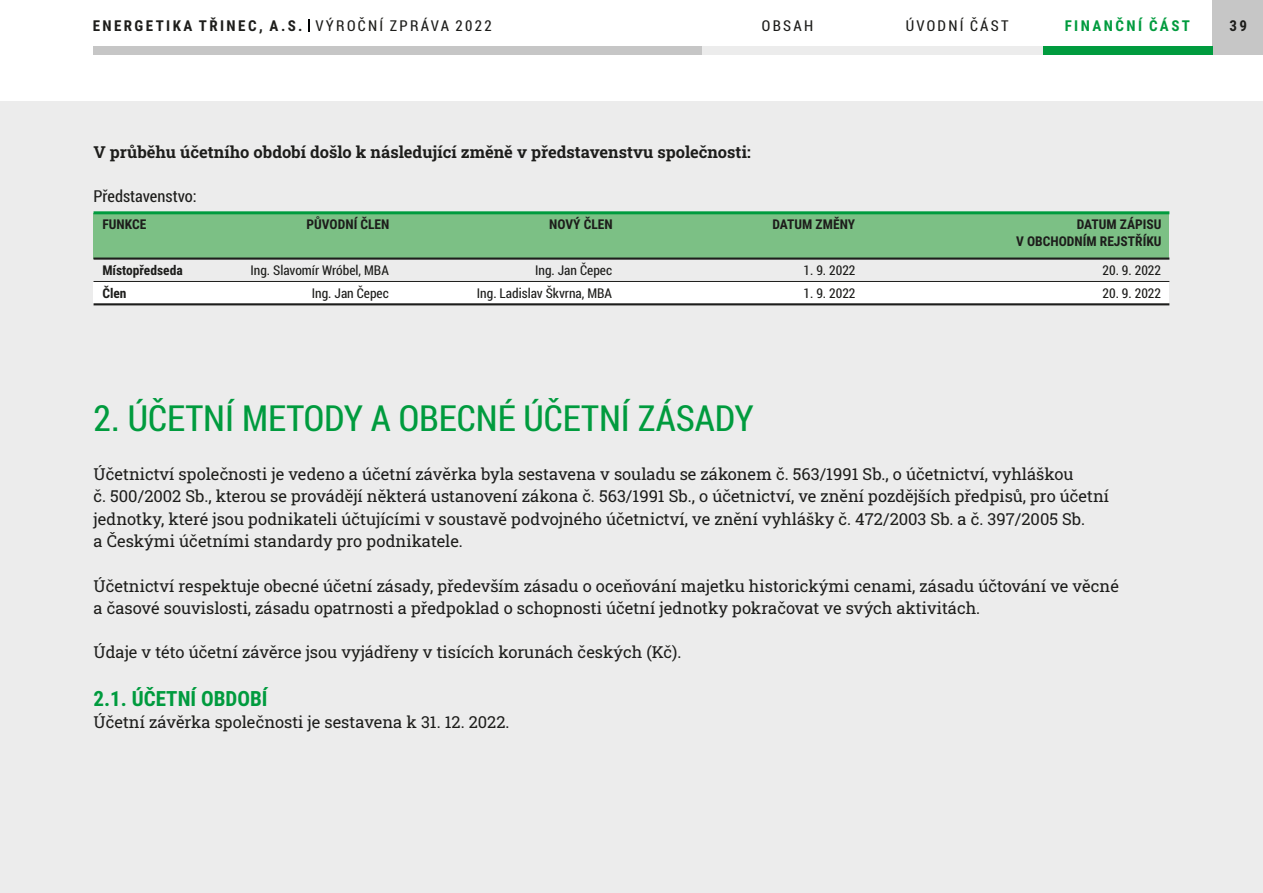
<style>
.page{position:relative;width:1263px;height:893px;background:#fff}
.page>*{position:absolute;margin:0;border:0;box-sizing:border-box;transform-origin:0 0}
.t1{font:36px "Roboto Condensed";color:#009b3e}
.t2{font:700 21px "Roboto Condensed";color:#009b3e}
.t3{font:16.5px/22.4px "Roboto Slab";color:#1d1d1b}
.t4{font:700 16.5px "Roboto Slab";color:#1d1d1b}
.t5{font:16.5px "Roboto Condensed";color:#1d1d1b}
.t6{font:700 15px "Roboto Condensed";letter-spacing:.16em;color:#1d1d1b}
.t7{font:15px "Roboto Condensed";letter-spacing:.15em;color:#1d1d1b}
.t8{font:700 15px "Roboto Condensed";letter-spacing:.16em;color:#009b3e}
.t9{font:13.5px/23px "Roboto Condensed";color:#1d1d1b;text-align:right}
.t10{font:700 13.5px/16.2px "Roboto Condensed";color:#1d1d1b;text-align:right}
.s1{font-weight:400}
</style>
<div class="page">
<div style="left:1212px;top:0;width:51px;height:55px;background:#c6c6c6"></div>
<div style="left:1042px;top:47px;width:170px;height:8px;background:#009b3e"></div>
<div style="left:872px;top:47px;width:170px;height:8px;background:#ececec"></div>
<div style="left:702px;top:47px;width:170px;height:8px;background:#ececec"></div>
<div style="left:94px;top:47px;width:608px;height:8px;background:#c6c6c6"></div>
<svg style="left:308px;top:19px;width:1px;height:13px"></svg>
<div style="left:0;top:102px;width:1263px;height:791px;background:#ececec"></div>
<div style="left:94px;top:213px;width:1075px;height:91px;background:#fff"></div>
<div style="left:94px;top:259px;width:1075px;height:22px;background:#ececec"></div>
<hr style="left:94px;top:281px;width:1075px;height:1px;background:#1d1d1b">
<hr style="left:94px;top:303px;width:1075px;height:2px;background:#1d1d1b">
<div style="left:94px;top:213px;width:1075px;height:46px;background:#7cc085"></div>
<hr style="left:94px;top:211px;width:1075px;height:3px;background:#009b3e">
<hr style="left:94px;top:258px;width:1075px;height:2px;background:#1d1d1b">
<p class="t6" style="left:93px;top:20px;width:401px">ENERGETIKA TŘINEC, A.S. <span class="s1">VÝROČNÍ ZPRÁVA 2022</span></p>
<p class="t7" style="left:762px;top:15px;width:53px">OBSAH</p>
<p class="t7" style="left:906px;top:15px;width:104px">ÚVODNÍ ČÁST</p>
<p class="t8" style="left:1065px;top:20px;width:127px">FINANČNÍ ČÁST</p>
<p class="t6" style="left:1229px;top:20px;width:19px">39</p>
<p class="t4" style="left:94px;top:141px;width:659px">V průběhu účetního období došlo k následující změně v představenstvu společnosti:</p>
<p class="t5" style="left:94px;top:185px;width:105px">Představenstvo:</p>
<p class="t10" style="left:306px;top:218px;width:84px">PŮVODNÍ ČLEN</p>
<p class="t10" style="left:549px;top:218px;width:65px">NOVÝ ČLEN</p>
<p class="t10" style="left:772px;top:218px;width:84px">DATUM ZMĚNY</p>
<p class="t9" style="left:477px;top:258px;width:137px">Ing. Jan Čepec<br>Ing. Ladislav Škvrna, MBA</p>
<p class="t10" style="left:102px;top:218px;width:45px">FUNKCE</p>
<p class="t10" style="left:1016px;top:218px;width:147px">DATUM ZÁPISU<br>V OBCHODNÍM REJSTŘÍKU</p>
<p class="t10" style="left:102px;top:260px;width:82px;line-height:23px;text-align:left">Místopředseda<br>Člen</p>
<p class="t9" style="left:803px;top:258px;width:53px">1. 9. 2022</p>
<p class="t9" style="left:250px;top:258px;width:140px">Ing. Slavomír Wróbel, MBA<br>Ing. Jan Čepec</p>
<p class="t9" style="left:1102px;top:258px;width:60px">20. 9. 2022</p>
<p class="t9" style="left:1102px;top:281px;width:60px">20. 9. 2022</p>
<p class="t9" style="left:803px;top:281px;width:53px">1. 9. 2022</p>
<h1 class="t1" style="left:94px;top:393px;width:662px">2. ÚČETNÍ METODY A OBECNÉ ÚČETNÍ ZÁSADY</h1>
<p class="t3" style="left:93px;top:463px;width:1017px">Účetnictví společnosti je vedeno a účetní závěrka byla sestavena v souladu se zákonem č. 563/1991 Sb., o účetnictví, vyhláškou<br>č. 500/2002 Sb., kterou se provádějí některá ustanovení zákona č. 563/1991 Sb., o účetnictví, ve znění pozdějších předpisů, pro účetní jednotky, které jsou podnikateli účtujícími v soustavě podvojného účetnictví, ve znění vyhlášky č. 472/2003 Sb. a č. 397/2005 Sb.<br>a Českými účetními standardy pro podnikatele.</p>
<p class="t3" style="left:93px;top:574px;width:1027px">Účetnictví respektuje obecné účetní zásady, především zásadu o oceňování majetku historickými cenami, zásadu účtování ve věcné a časové souvislosti, zásadu opatrnosti a předpoklad o schopnosti účetní jednotky pokračovat ve svých aktivitách.</p>
<p class="t3" style="left:94px;top:641px;width:589px">Údaje v této účetní závěrce jsou vyjádřeny v tisících korunách českých (Kč).</p>
<p class="t2" style="left:93px;top:690px;width:176px">2.1. ÚČETNÍ OBDOBÍ</p>
<p class="t3" style="left:93px;top:710px;width:417px">Účetní závěrka společnosti je sestavena k 31. 12. 2022.</p>
</div>
